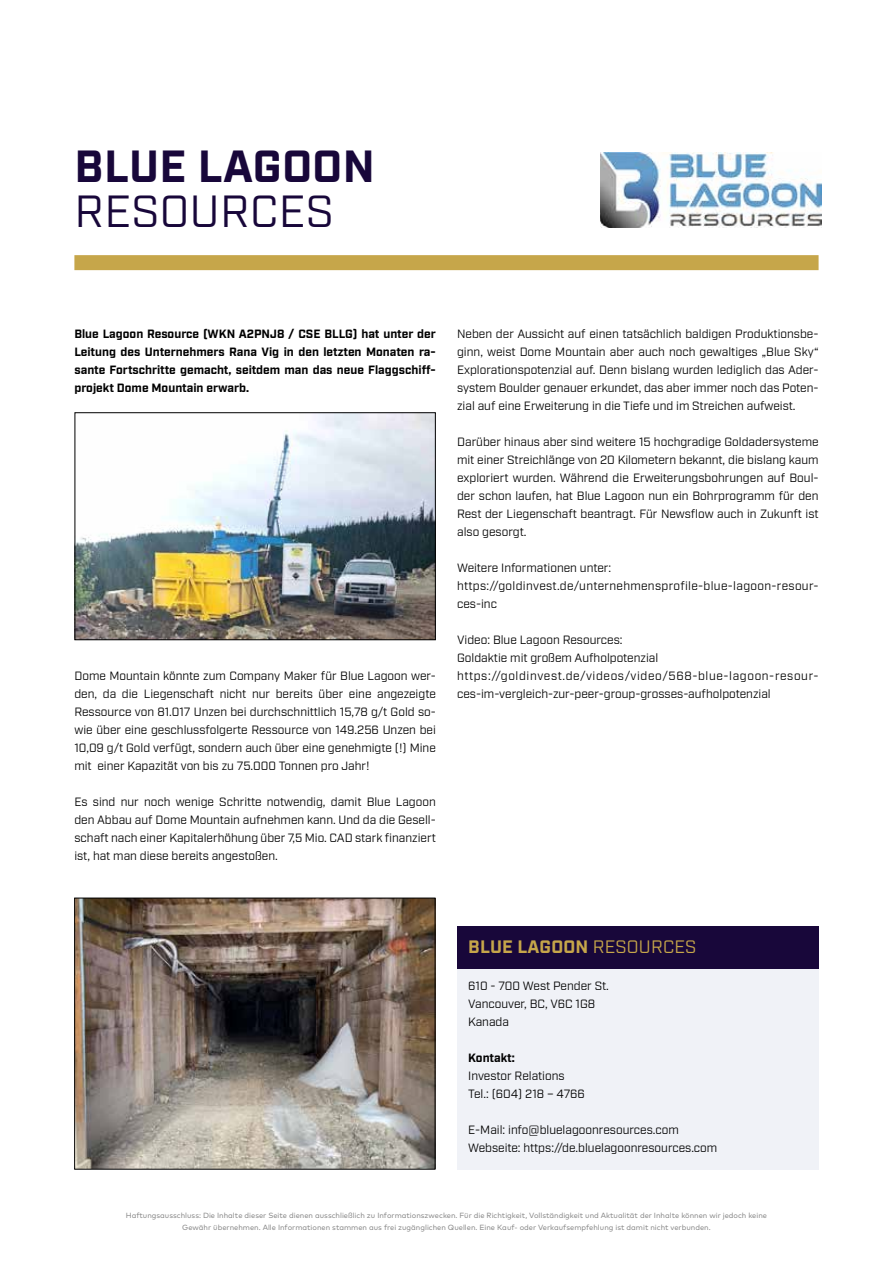
<style>
.page{position:relative;width:893px;height:1263px;background:#fff}
.page>*{position:absolute;margin:0;border:0;box-sizing:border-box;transform-origin:0 0}
.t1{font:700 45px "Industry";letter-spacing:.01em;color:#18073a}
.t2{font:45px "Industry";letter-spacing:.01em;color:#18073a}
.t3{font:700 18px "Industry";letter-spacing:.01em;color:#c6a64a}
.t4{font:12px/18px "Industry";color:#000;text-align:justify}
.t5{font:700 12px/18px "Industry";color:#000;text-align:justify}
.t6{font:12px/18px "Industry";letter-spacing:.02em;color:#000}
.t7{font:7.5px/12px "Mark Pro";color:#878787;text-align:center}
.s1{font-weight:400}
</style>
<div class="page">
<div style="left:74px;top:255px;width:745px;height:15px;background:#c6a64a"></div>
<div style="left:457px;top:926px;width:362px;height:243px;background:#f0f2f7"></div>
<div style="left:457px;top:926px;width:362px;height:42px;background:#18073a"></div>
<img style="left:601px;top:153px;width:221px;height:75px">
<img style="left:77px;top:414px;width:357px;height:224px">
<div style="left:75px;top:412px;width:361px;height:228px;border:1px solid #000"></div>
<img style="left:76px;top:900px;width:357px;height:267px">
<div style="left:74px;top:898px;width:361px;height:271px;border:1px solid #000"></div>
<h1 class="t1" style="left:75px;top:139px;width:302px">BLUE LAGOON</h1>
<h1 class="t2" style="left:75px;top:184px;width:261px">RESOURCES</h1>
<p class="t5" style="left:74px;top:326px;width:363px">Blue Lagoon Resource (WKN A2PNJ8 / CSE BLLG) hat unter der Leitung des Unternehmers Rana Vig in den letzten Monaten ra&shy;sante Fortschritte gemacht, seitdem man das neue Flaggschiff&shy;projekt Dome Mountain erwarb.</p>
<p class="t4" style="left:74px;top:667px;width:363px">Dome Mountain könnte zum Company Maker für Blue Lagoon wer&shy;den, da die Liegenschaft nicht nur bereits über eine angezeigte Ressource von 81.017 Unzen bei durchschnittlich 15,78 g/t Gold so&shy;wie über eine geschlussfolgerte Ressource von 149.256 Unzen bei 10,09 g/t Gold verfügt, sondern auch über eine genehmigte (!) Mine mit einer Kapazität von bis zu 75.000 Tonnen pro Jahr!</p>
<p class="t4" style="left:74px;top:793px;width:363px">Es sind nur noch wenige Schritte notwendig, damit Blue Lagoon den Abbau auf Dome Mountain aufnehmen kann. Und da die Gesell&shy;schaft nach einer Kapitalerhöhung über 7,5 Mio. CAD stark finanziert ist, hat man diese bereits angestoßen.</p>
<p class="t4" style="left:457px;top:325px;width:363px">Neben der Aussicht auf einen tatsächlich baldigen Produktionsbe&shy;ginn, weist Dome Mountain aber auch noch gewaltiges „Blue Sky“ Explorationspotenzial auf. Denn bislang wurden lediglich das Ader&shy;system Boulder genauer erkundet, das aber immer noch das Poten&shy;zial auf eine Erweiterung in die Tiefe und im Streichen aufweist.</p>
<p class="t4" style="left:457px;top:433px;width:363px">Darüber hinaus aber sind weitere 15 hochgradige Goldadersysteme mit einer Streichlänge von 20 Kilometern bekannt, die bislang kaum exploriert wurden. Während die Erweiterungsbohrungen auf Boul&shy;der schon laufen, hat Blue Lagoon nun ein Bohrprogramm für den Rest der Liegenschaft beantragt. Für Newsflow auch in Zukunft ist also gesorgt.</p>
<p class="t6" style="left:457px;top:559px;width:363px">Weitere Informationen unter: https://goldinvest.de/unternehmensprofile-blue-lagoon-resour&shy;ces-inc</p>
<p class="t4" style="left:457px;top:631px;width:363px;text-align:left">Video: Blue Lagoon Resources:<br>Goldaktie mit großem Aufholpotenzial https://goldinvest.de/videos/video/568-blue-lagoon-resour&shy;ces-im-vergleich-zur-peer-group-grosses-aufholpotenzial</p>
<h2 class="t3" style="left:468px;top:936px;width:230px">BLUE LAGOON <span class="s1">RESOURCES</span></h2>
<p class="t4" style="left:468px;top:976px;width:142px;text-align:left">610 - 700 West Pender St.<br>Vancouver, BC, V6C 1G8<br>Kanada</p>
<p class="t5" style="left:468px;top:1049px;width:48px">Kontakt:</p>
<p class="t4" style="left:468px;top:1066px;width:118px">Investor Relations<br>Tel.: (604) 218 – 4766</p>
<p class="t4" style="left:468px;top:1120px;width:251px">E-Mail: info@bluelagoonresources.com<br>Webseite: https://de.bluelagoonresources.com</p>
<p class="t7" style="left:126px;top:1208px;width:643px">Haftungsausschluss: Die Inhalte dieser Seite dienen ausschließlich zu Informationszwecken. Für die Richtigkeit, Vollständigkeit und Aktualität der Inhalte können wir jedoch keine<br>Gewähr übernehmen. Alle Informationen stammen aus frei zugänglichen Quellen. Eine Kauf- oder Verkaufsempfehlung ist damit nicht verbunden.</p>
</div>
